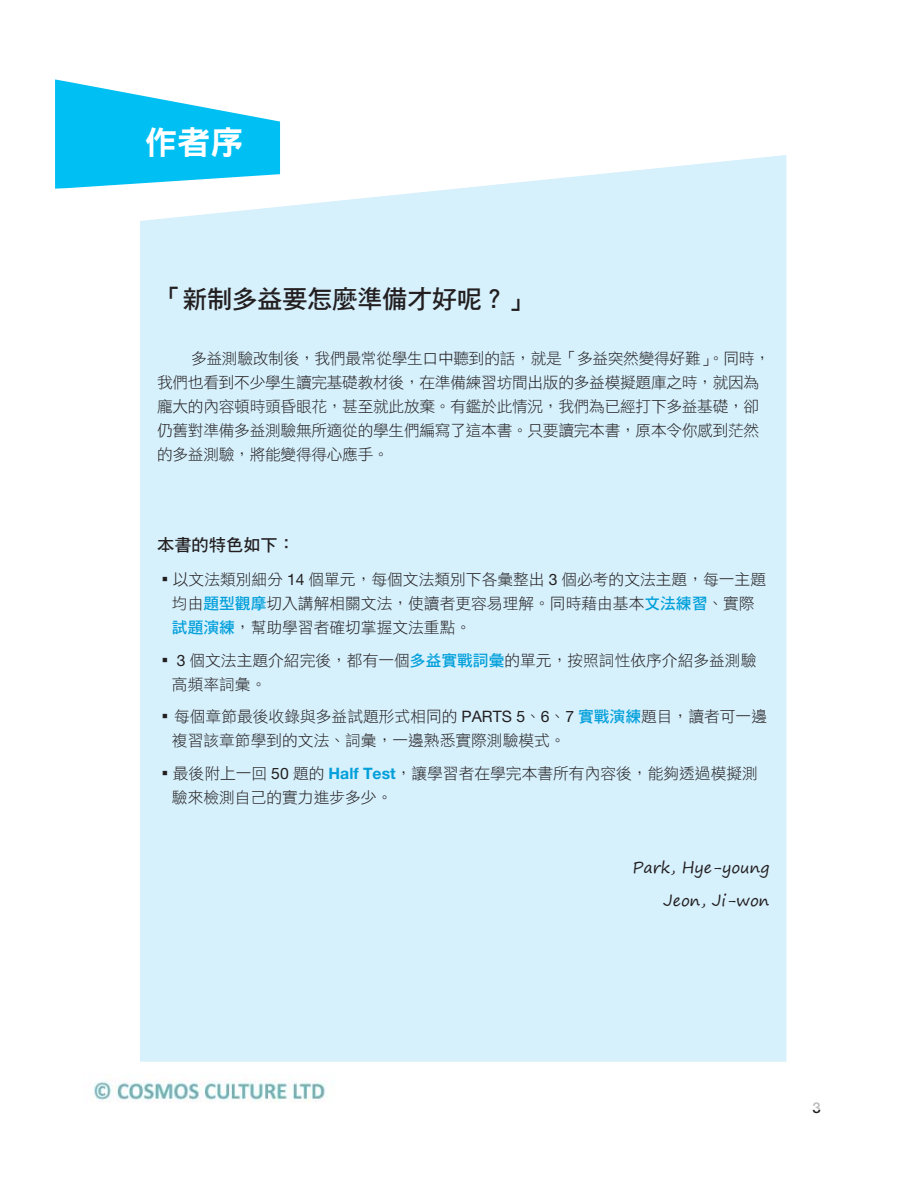
<style>
.page{position:relative;width:918px;height:1188px;background:#fff}
.page>*{position:absolute;margin:0;border:0;box-sizing:border-box;transform-origin:0 0}
.t1{font:33px "DF Hei Std W9 E Ten B5 H";color:#fff}
.t2{font:25.5px "DF Hei Std W7 E Ten B5 H";letter-spacing:-.02em;color:#231f20}
.t3{font:17.25px "DF Hei Std W7 E Ten B5 H";color:#231f20}
.t4{font:15.75px/24px "DF Hei Std W3 E Ten B5 H";color:#231f20}
.t5{font:15.75px/24px "DF Hei Std W3 E Ten B5 H";letter-spacing:-.02em;color:#231f20}
.t6{font:15.75px/32.5px "Segoe Print";color:#231f20;text-align:right}
.t7{font:500 15px "Helvetica Neue LT Std";color:#231f20}
.s1{font-family:"Koz Go Pro Regular 90 msp RKSJ H"}
.s2{font-family:"Helvetica Neue LT Std"}
.s3{font-family:"DF Hei Std W7 E Ten B5 H";color:#009fda}
.s4{font-family:"Helvetica Neue LT Std";font-weight:700;color:#009fda}
</style>
<div class="page">
<div style="left:140px;top:155px;width:646px;height:907px;background:#d6f0fc"></div>
<svg style="left:55px;top:79px;width:225px;height:110px"></svg>
<img style="left:93px;top:1080px;width:233px;height:22px">
<h1 class="t1" style="left:145px;top:130px;width:100px">作者序</h1>
<h2 class="t2" style="left:157px;top:288px;width:377px">「新制多益要怎麼準備才好呢？」</h2>
<p class="t5" style="left:157px;top:348px;width:614px;text-indent:34px">多益測驗改制後，我們最常從學生口中聽到的話，就是「多益突然變得好難」。同時，我們也看到不少學生讀完基礎教材後，在準備練習坊間出版的多益模擬題庫之時，就因為龐大的內容頓時頭昏眼花，甚至就此放棄。有鑑於此情況，我們為已經打下多益基礎，卻仍舊對準備多益測驗無所適從的學生們編寫了這本書。只要讀完本書，原本令你感到茫然的多益測驗，將能變得得心應手。</p>
<p class="t3" style="left:157px;top:538px;width:139px">本書的特色如下：</p>
<p class="t4" style="left:172px;top:569px;width:596px;text-indent:-15px"><span class="s1">▪</span>以文法類別細分 <span class="s2">14</span> 個單元，每個文法類別下各彙整出 <span class="s2">3</span> 個必考的文法主題，每一主題均由<span class="s3">題型觀摩</span>切入講解相關文法，使讀者更容易理解。同時藉由基本<span class="s3">文法練習</span>、實際<span class="s3">試題演練</span>，幫助學習者確切掌握文法重點。</p>
<p class="t4" style="left:172px;top:650px;width:586px;text-indent:-15px"><span class="s1">▪</span> <span class="s2">3</span> 個文法主題介紹完後，都有一個<span class="s3">多益實戰詞彙</span>的單元，按照詞性依序介紹多益測驗高頻率詞彙。</p>
<p class="t4" style="left:172px;top:706px;width:597px;text-indent:-15px"><span class="s1">▪</span>每個章節最後收錄與多益試題形式相同的 <span class="s2">PARTS 5</span>、<span class="s2">6</span>、<span class="s2">7</span> <span class="s3">實戰演練</span>題目，讀者可一邊複習該章節學到的文法、詞彙，一邊熟悉實際測驗模式。</p>
<p class="t4" style="left:172px;top:763px;width:587px;text-indent:-15px"><span class="s1">▪</span>最後附上一回 <span class="s2">50</span> 題的 <span class="s4">Half Test</span>，讓學習者在學完本書所有內容後，能夠透過模擬測驗來檢測自己的實力進步多少。</p>
<p class="t6" style="left:632px;top:851px;width:138px">Park, Hye-young<br>Jeon, Ji-won</p>
<p class="t7" style="left:813px;top:1102px;width:10px">3</p>
</div>
